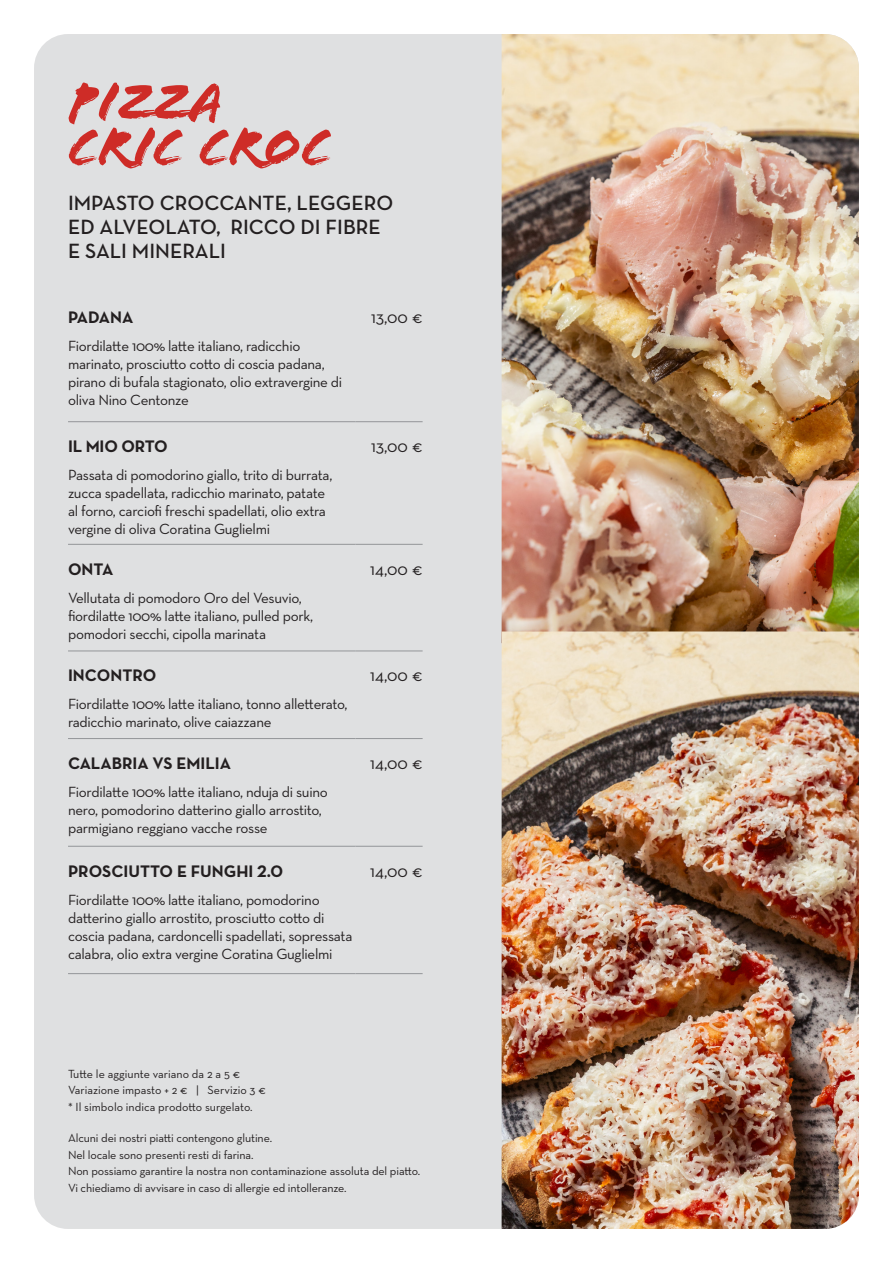
<style>
.page{position:relative;width:893px;height:1263px;background:#fff}
.page>*{position:absolute;margin:0;border:0;box-sizing:border-box;transform-origin:0 0}
.Titoli_1{font:57px/45px "Flood Std";color:#ce2c27}
.Ingredienti{font:600 21px/24px "Neutraface Text";color:#231f20}
.Ingredienti-2{font:700 16.95px "Neutraface Text";color:#231f20}
.t1{font:16.95px "Neutraface Text";color:#231f20}
.Ingredienti-3{font:15px/18px "Neutraface Text";letter-spacing:-.02em;color:#231f20}
.Ingredienti-4{font:12px/16.5px "Neutraface Text";letter-spacing:-.01em;color:#231f20}
</style>
<div class="page">
<div style="left:34px;top:34px;width:825px;height:1195px;background:#dfe0e1;border-radius:34px"></div>
<hr style="left:68px;top:421px;width:287px;height:1px;background:#939598">
<hr style="left:355px;top:421px;width:68px;height:1px;background:#939598">
<hr style="left:68px;top:544px;width:287px;height:1px;background:#939598">
<hr style="left:355px;top:544px;width:68px;height:1px;background:#939598">
<hr style="left:68px;top:651px;width:287px;height:1px;background:#939598">
<hr style="left:355px;top:651px;width:68px;height:1px;background:#939598">
<hr style="left:68px;top:738px;width:287px;height:1px;background:#939598">
<hr style="left:355px;top:738px;width:68px;height:1px;background:#939598">
<hr style="left:68px;top:846px;width:287px;height:1px;background:#939598">
<hr style="left:355px;top:846px;width:68px;height:1px;background:#939598">
<hr style="left:68px;top:973px;width:287px;height:1px;background:#939598">
<hr style="left:355px;top:973px;width:68px;height:1px;background:#939598">
<img style="left:502px;top:34px;width:357px;height:597px">
<img style="left:502px;top:631px;width:357px;height:598px">
<p class="Titoli_1" style="left:68px;top:80px;width:265px">PIZZA<br>CRIC CROC</p>
<p class="Ingredienti" style="left:68px;top:191px;width:327px">IMPASTO CROCCANTE, LEGGERO<br>ED ALVEOLATO, RICCO DI FIBRE<br>E SALI MINERALI</p>
<p class="Ingredienti-2" style="left:68px;top:306px;width:67px">PADANA</p>
<p class="t1" style="left:371px;top:307px;width:53px">13,00 €</p>
<p class="Ingredienti-3" style="left:68px;top:337px;width:276px">Fiordilatte 100% latte italiano, radicchio marinato, prosciutto cotto di coscia padana, pirano di bufala stagionato, olio extravergine di oliva Nino Centonze</p>
<p class="Ingredienti-2" style="left:68px;top:435px;width:101px">IL MIO ORTO</p>
<p class="t1" style="left:371px;top:436px;width:53px">13,00 €</p>
<p class="Ingredienti-3" style="left:68px;top:466px;width:266px">Passata di pomodorino giallo, trito di burrata, zucca spadellata, radicchio marinato, patate al forno, carciofi freschi spadellati, olio extra vergine di oliva Coratina Guglielmi</p>
<p class="Ingredienti-2" style="left:68px;top:558px;width:47px">ONTA</p>
<p class="t1" style="left:370px;top:558px;width:54px">14,00 €</p>
<p class="Ingredienti-3" style="left:68px;top:588px;width:247px">Vellutata di pomodoro Oro del Vesuvio, fiordilatte 100% latte italiano, pulled pork, pomodori secchi, cipolla marinata</p>
<p class="Ingredienti-2" style="left:68px;top:664px;width:90px">INCONTRO</p>
<p class="t1" style="left:370px;top:665px;width:54px">14,00 €</p>
<p class="Ingredienti-3" style="left:68px;top:695px;width:281px">Fiordilatte 100% latte italiano, tonno alletterato, radicchio marinato, olive caiazzane</p>
<p class="Ingredienti-2" style="left:68px;top:752px;width:165px">CALABRIA VS EMILIA</p>
<p class="t1" style="left:370px;top:752px;width:54px">14,00 €</p>
<p class="Ingredienti-3" style="left:68px;top:783px;width:261px">Fiordilatte 100% latte italiano, nduja di suino nero, pomodorino datterino giallo arrostito, parmigiano reggiano vacche rosse</p>
<p class="Ingredienti-2" style="left:68px;top:860px;width:217px">PROSCIUTTO E FUNGHI 2.0</p>
<p class="t1" style="left:370px;top:860px;width:54px">14,00 €</p>
<p class="Ingredienti-3" style="left:68px;top:890px;width:286px">Fiordilatte 100% latte italiano, pomodorino datterino giallo arrostito, prosciutto cotto di coscia padana, cardoncelli spadellati, sopressata calabra, olio extra vergine Coratina Guglielmi</p>
<p class="Ingredienti-4" style="left:68px;top:1065px;width:174px">Tutte le aggiunte variano da 2 a 5 €</p>
<p class="Ingredienti-4" style="left:68px;top:1082px;width:199px">Variazione impasto + 2 € | Servizio 3 €</p>
<p class="Ingredienti-4" style="left:68px;top:1098px;width:186px">* Il simbolo indica prodotto surgelato.</p>
<p class="Ingredienti-4" style="left:68px;top:1130px;width:206px">Alcuni dei nostri piatti contengono glutine.<br>Nel locale sono presenti resti di farina.</p>
<p class="Ingredienti-4" style="left:68px;top:1163px;width:354px">Non possiamo garantire la nostra non contaminazione assoluta del piatto.</p>
<p class="Ingredienti-4" style="left:68px;top:1179px;width:280px">Vi chiediamo di avvisare in caso di allergie ed intolleranze.</p>
</div>
